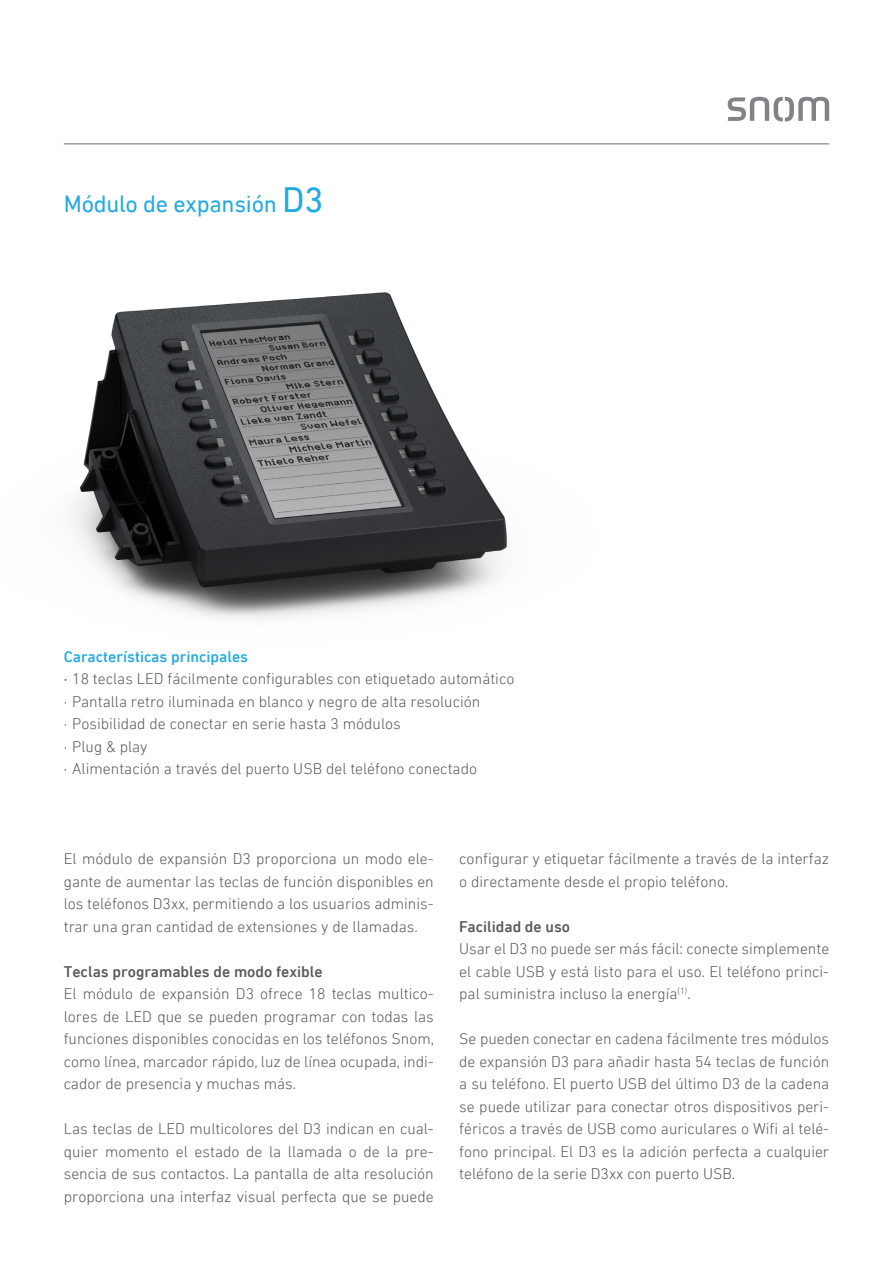
<style>
.page{position:relative;width:893px;height:1263px;background:#fff}
.page>*{position:absolute;margin:0;border:0;box-sizing:border-box;transform-origin:0 0}
.t1{font:24px "DIN Next LT Pro";letter-spacing:-.01em;color:#24aae1}
.Textkörper{font:300 15.75px/22.5px "DIN Next LT Pro";color:#57585a;text-align:justify}
.Textkörper-2{font:500 15.75px "DIN Next LT Pro";color:#57585a}
.t2{font:500 15.75px "DIN Next LT Pro";color:#24aae1}
.s1{font-size:36px}
.s2{font-weight:400}
</style>
<div class="page">
<hr style="left:64px;top:143px;width:765px;height:1px;background:#808285">
<img style="left:73px;top:292px;width:435px;height:327px">
<svg style="left:728px;top:97px;width:101px;height:25px"></svg>
<p class="t1" style="left:64px;top:189px;width:261px">Módulo de expansión <span class="s1">D3</span></p>
<p class="t2" style="left:64px;top:647px;width:186px">Características principales</p>
<p class="Textkörper" style="left:64px;top:667px;width:452px"><span class="s2">·</span> 18 teclas LED fácilmente configurables con etiquetado automático</p>
<p class="Textkörper" style="left:64px;top:690px;width:418px">· Pantalla retro iluminada en blanco y negro de alta resolución</p>
<p class="Textkörper" style="left:64px;top:712px;width:338px">· Posibilidad de conectar en serie hasta 3 módulos</p>
<p class="Textkörper" style="left:64px;top:735px;width:85px">· Plug &amp; play</p>
<p class="Textkörper" style="left:64px;top:757px;width:415px">· Alimentación a través del puerto USB del teléfono conectado</p>
<p class="Textkörper" style="left:64px;top:847px;width:371px">El módulo de expansión D3 proporciona un modo ele&shy;gante de aumentar las teclas de función disponibles en los teléfonos D3xx, permitiendo a los usuarios adminis&shy;trar una gran cantidad de extensiones y de llamadas.</p>
<p class="Textkörper-2" style="left:64px;top:962px;width:260px">Teclas programables de modo fexible</p>
<p class="Textkörper" style="left:64px;top:982px;width:372px">El módulo de expansión D3 ofrece 18 teclas multico&shy;lores de LED que se pueden programar con todas las funciones disponibles conocidas en los teléfonos Snom, como línea, marcador rápido, luz de línea ocupada, indi&shy;cador de presencia y muchas más.</p>
<p class="Textkörper" style="left:64px;top:1117px;width:371px">Las teclas de LED multicolores del D3 indican en cual&shy;quier momento el estado de la llamada o de la pre&shy;sencia de sus contactos. La pantalla de alta resolución proporciona una interfaz visual perfecta que se puede</p>
<p class="Textkörper" style="left:459px;top:847px;width:371px">configurar y etiquetar fácilmente a través de la interfaz o directamente desde el propio teléfono.</p>
<p class="Textkörper-2" style="left:459px;top:917px;width:112px">Facilidad de uso</p>
<p class="Textkörper" style="left:459px;top:937px;width:371px">Usar el D3 no puede ser más fácil: conecte simplemente el cable USB y está listo para el uso. El teléfono princi&shy;pal suministra incluso la energía<sup>(1)</sup>.</p>
<p class="Textkörper" style="left:459px;top:1027px;width:371px">Se pueden conectar en cadena fácilmente tres módulos de expansión D3 para añadir hasta 54 teclas de función a su teléfono. El puerto USB del último D3 de la cadena se puede utilizar para conectar otros dispositivos peri&shy;féricos a través de USB como auriculares o Wifi al telé&shy;fono principal. El D3 es la adición perfecta a cualquier teléfono de la serie D3xx con puerto USB.</p>
</div>
